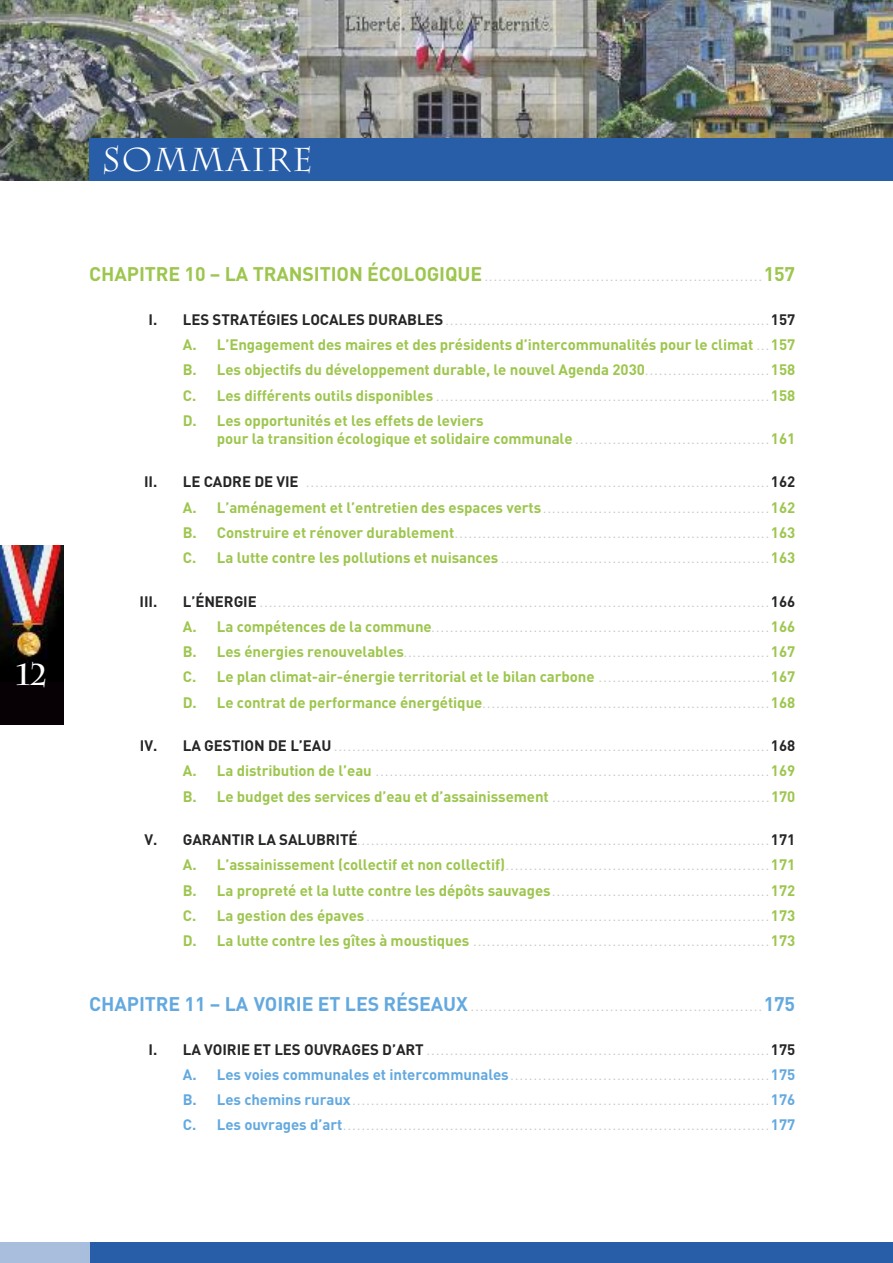
<style>
.page{position:relative;width:893px;height:1263px;background:#fff}
.page>*{position:absolute;margin:0;border:0;box-sizing:border-box;transform-origin:0 0}
.t1{font:33px "Charlemagne";letter-spacing:.05em;color:#fff}
.t2{font:700 30px "Charlemagne";color:#fff}
.t3{font:700 15px/25.2px "DIN";letter-spacing:-.005em;color:#9dc64e}
.t4{font:700 15px "DIN";color:#272627}
.t5{font:700 9px "DIN";color:#c9c9c9}
.s1{font-size:19.5px;color:#9dc64e}
.s2{font-size:15px;color:#272627}
.s3{font-size:9px;color:#c9c9c9}
.s4{font-size:15px;color:#9dc64e}
.s5{font-size:19.5px;color:#63a9df}
.s6{font-size:15px;color:#63a9df}
</style>
<div class="page">
<div style="left:0;top:546px;width:64px;height:178px;background:#070004"></div>
<img style="left:0;top:546px;width:64px;height:119px">
<img style="left:0;top:0;width:893px;height:181px">
<div style="left:89px;top:138px;width:804px;height:43px;background:#285ea8"></div>
<div style="left:0;top:1242px;width:893px;height:21px;background:#285ea8"></div>
<div style="left:0;top:1242px;width:89px;height:21px;background:#a9bedc"></div>
<h2 class="t2" style="left:16px;top:657px;width:33px">12</h2>
<h1 class="t1" style="left:102px;top:140px;width:213px">SOMMAIRE</h1>
<p class="t5" style="left:89px;top:273px;width:707px"><span class="s1">CHAPITRE 10 – LA TRANSITION ÉCOLOGIQUE</span> . . . . . . . . . . . . . . . . . . . . . . . . . . . . . . . . . . . . . . . . . . . . . . . . . . . . . . . . . . . . <span class="s1">157</span></p>
<p class="t5" style="left:149px;top:317px;width:648px"><span class="s2">I. LES STRATÉGIES LOCALES DURABLES</span> . . . . . . . . . . . . . . . . . . . . . . . . . . . . . . . . . . . . . . . . . . . . . . . . . . . . . . . . . . . . . . . . . . . . . . <span class="s2">157</span></p>
<h3 class="t3" style="left:183px;top:332px;width:614px">A. L’Engagement des maires et des présidents d’intercommunalités pour le climat <span class="s3">. . .</span> 157<br>B. Les objectifs du développement durable, le nouvel Agenda 2030<span class="s3">. . . . . . . . . . . . . . . . . . . . . . . . . . .</span> 158</h3>
<p class="t5" style="left:183px;top:392px;width:614px"><span class="s4">C. Les différents outils disponibles</span> . . . . . . . . . . . . . . . . . . . . . . . . . . . . . . . . . . . . . . . . . . . . . . . . . . . . . . . . . . . . . . . . . . . . . . . . <span class="s4">158</span></p>
<h3 class="t3" style="left:217px;top:412px;width:580px;line-height:18px;text-indent:-34px">D. Les opportunités et les effets de leviers<br>pour la transition écologique et solidaire communale <span class="s3">. . . . . . . . . . . . . . . . . . . . . . . . . . . . . . . . . . . . . . . . . .</span> 161</h3>
<p class="t5" style="left:144px;top:479px;width:653px"><span class="s2">II. LE CADRE DE VIE</span> . . . . . . . . . . . . . . . . . . . . . . . . . . . . . . . . . . . . . . . . . . . . . . . . . . . . . . . . . . . . . . . . . . . . . . . . . . . . . . . . . . . . . . . . . . . . . . . . . . . . <span class="s2">162</span></p>
<p class="t5" style="left:183px;top:504px;width:614px"><span class="s4">A. L’aménagement et l’entretien des espaces verts</span> . . . . . . . . . . . . . . . . . . . . . . . . . . . . . . . . . . . . . . . . . . . . . . . . . <span class="s4">162</span></p>
<p class="t5" style="left:183px;top:529px;width:614px"><span class="s4">B. Construire et rénover durablement</span>. . . . . . . . . . . . . . . . . . . . . . . . . . . . . . . . . . . . . . . . . . . . . . . . . . . . . . . . . . . . . . . . . . . . <span class="s4">163</span></p>
<p class="t5" style="left:183px;top:555px;width:614px"><span class="s4">C. La lutte contre les pollutions et nuisances</span> . . . . . . . . . . . . . . . . . . . . . . . . . . . . . . . . . . . . . . . . . . . . . . . . . . . . . . . . . . <span class="s4">163</span></p>
<h3 class="t4" style="left:140px;top:593px;width:19px">III.</h3>
<p class="t5" style="left:183px;top:598px;width:614px"><span class="s2">L’ÉNERGIE</span> . . . . . . . . . . . . . . . . . . . . . . . . . . . . . . . . . . . . . . . . . . . . . . . . . . . . . . . . . . . . . . . . . . . . . . . . . . . . . . . . . . . . . . . . . . . . . . . . . . . . . . . . . . . . . . <span class="s2">166</span></p>
<p class="t5" style="left:183px;top:623px;width:614px"><span class="s4">A. La compétences de la commune</span>. . . . . . . . . . . . . . . . . . . . . . . . . . . . . . . . . . . . . . . . . . . . . . . . . . . . . . . . . . . . . . . . . . . . . . . . . <span class="s4">166</span></p>
<p class="t5" style="left:183px;top:649px;width:614px"><span class="s4">B. Les énergies renouvelables</span>. . . . . . . . . . . . . . . . . . . . . . . . . . . . . . . . . . . . . . . . . . . . . . . . . . . . . . . . . . . . . . . . . . . . . . . . . . . . . . . <span class="s4">167</span></p>
<h3 class="t3" style="left:183px;top:664px;width:614px">C. Le plan climat-air-énergie territorial et le bilan carbone <span class="s3">. . . . . . . . . . . . . . . . . . . . . . . . . . . . . . . . . . . . .</span> 167</h3>
<p class="t5" style="left:183px;top:699px;width:614px"><span class="s4">D. Le contrat de performance énergétique</span>. . . . . . . . . . . . . . . . . . . . . . . . . . . . . . . . . . . . . . . . . . . . . . . . . . . . . . . . . . . . . . <span class="s4">168</span></p>
<p class="t5" style="left:140px;top:743px;width:657px"><span class="s2">IV. LA GESTION DE L’EAU</span> . . . . . . . . . . . . . . . . . . . . . . . . . . . . . . . . . . . . . . . . . . . . . . . . . . . . . . . . . . . . . . . . . . . . . . . . . . . . . . . . . . . . . . . . . . . . . . <span class="s2">168</span></p>
<p class="t5" style="left:183px;top:768px;width:614px"><span class="s4">A. La distribution de l’eau</span> . . . . . . . . . . . . . . . . . . . . . . . . . . . . . . . . . . . . . . . . . . . . . . . . . . . . . . . . . . . . . . . . . . . . . . . . . . . . . . . . . . . . . <span class="s4">169</span></p>
<h3 class="t3" style="left:183px;top:784px;width:614px">B. Le budget des services d’eau et d’assainissement <span class="s3">. . . . . . . . . . . . . . . . . . . . . . . . . . . . . . . . . . . . . . . . . . . . . . .</span> 170</h3>
<p class="t5" style="left:144px;top:837px;width:652px"><span class="s2">V. GARANTIR LA SALUBRITÉ</span>. . . . . . . . . . . . . . . . . . . . . . . . . . . . . . . . . . . . . . . . . . . . . . . . . . . . . . . . . . . . . . . . . . . . . . . . . . . . . . . . . . . . . . . . . <span class="s2">171</span></p>
<p class="t5" style="left:183px;top:862px;width:614px"><span class="s4">A. L’assainissement (collectif et non collectif)</span>. . . . . . . . . . . . . . . . . . . . . . . . . . . . . . . . . . . . . . . . . . . . . . . . . . . . . . . . . <span class="s4">171</span></p>
<h3 class="t3" style="left:183px;top:878px;width:614px">B. La propreté et la lutte contre les dépôts sauvages <span class="s3">. . . . . . . . . . . . . . . . . . . . . . . . . . . . . . . . . . . . . . . . . . . . . . .</span> 172</h3>
<p class="t5" style="left:183px;top:912px;width:614px"><span class="s4">C. La gestion des épaves</span> . . . . . . . . . . . . . . . . . . . . . . . . . . . . . . . . . . . . . . . . . . . . . . . . . . . . . . . . . . . . . . . . . . . . . . . . . . . . . . . . . . . . . . . <span class="s4">173</span></p>
<p class="t5" style="left:183px;top:937px;width:614px"><span class="s4">D. La lutte contre les gîtes à moustiques</span> . . . . . . . . . . . . . . . . . . . . . . . . . . . . . . . . . . . . . . . . . . . . . . . . . . . . . . . . . . . . . . . . <span class="s4">173</span></p>
<p class="t5" style="left:89px;top:1002px;width:707px"><span class="s5">CHAPITRE 11 – LA VOIRIE ET LES RÉSEAUX</span> . . . . . . . . . . . . . . . . . . . . . . . . . . . . . . . . . . . . . . . . . . . . . . . . . . . . . . . . . . . . . . . <span class="s5">175</span></p>
<p class="t5" style="left:149px;top:1046px;width:648px"><span class="s2">I. LA VOIRIE ET LES OUVRAGES D’ART</span> . . . . . . . . . . . . . . . . . . . . . . . . . . . . . . . . . . . . . . . . . . . . . . . . . . . . . . . . . . . . . . . . . . . . . . . . . . <span class="s2">175</span></p>
<p class="t5" style="left:183px;top:1071px;width:614px"><span class="s6">A. Les voies communales et intercommunales</span> . . . . . . . . . . . . . . . . . . . . . . . . . . . . . . . . . . . . . . . . . . . . . . . . . . . . . . . . <span class="s6">175</span></p>
<p class="t5" style="left:183px;top:1096px;width:614px"><span class="s6">B. Les chemins ruraux</span> . . . . . . . . . . . . . . . . . . . . . . . . . . . . . . . . . . . . . . . . . . . . . . . . . . . . . . . . . . . . . . . . . . . . . . . . . . . . . . . . . . . . . . . . . . <span class="s6">176</span></p>
<p class="t5" style="left:183px;top:1122px;width:614px"><span class="s6">C. Les ouvrages d’art</span>. . . . . . . . . . . . . . . . . . . . . . . . . . . . . . . . . . . . . . . . . . . . . . . . . . . . . . . . . . . . . . . . . . . . . . . . . . . . . . . . . . . . . . . . . . . . <span class="s6">177</span></p>
</div>
